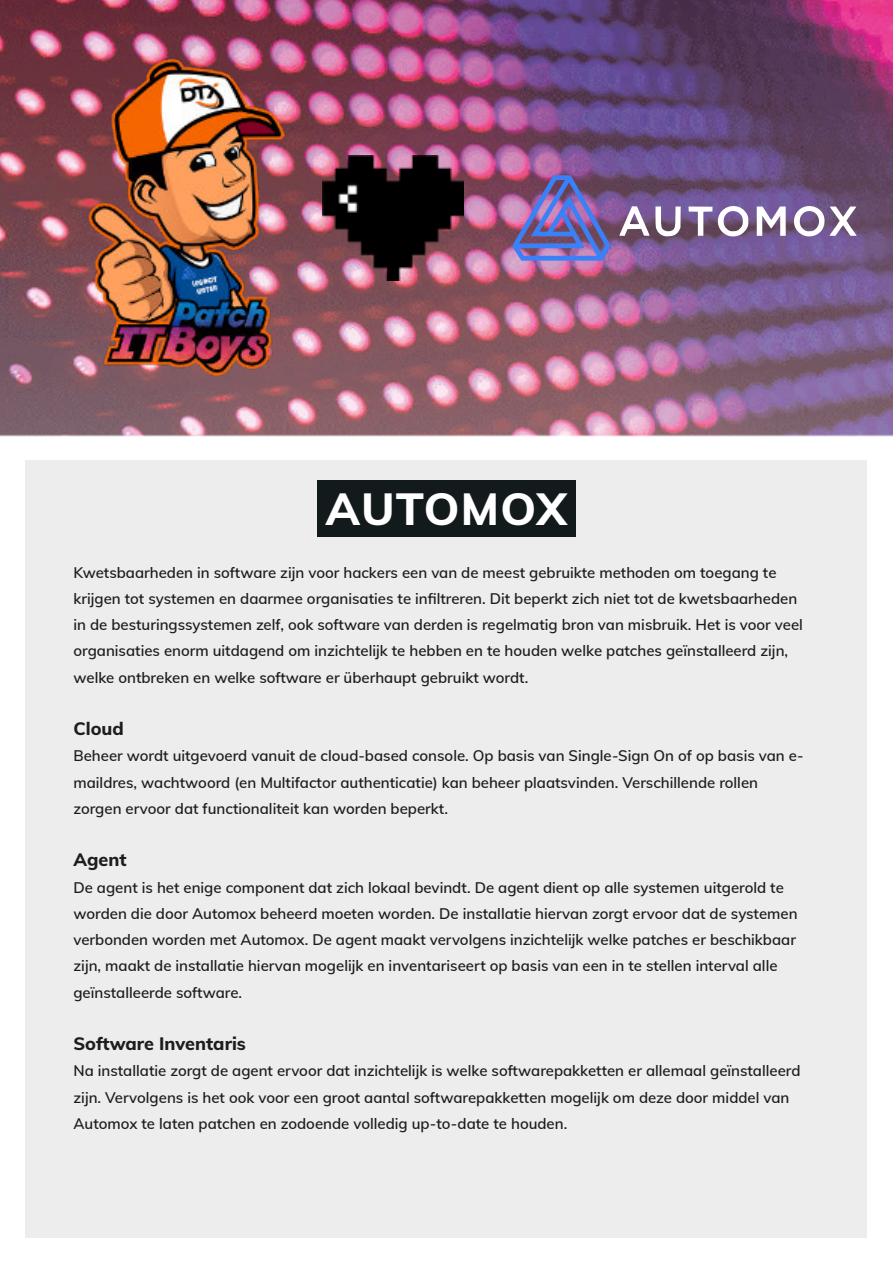
<style>
.page{position:relative;width:893px;height:1263px;background:#fff}
.page>*{position:absolute;margin:0;border:0;box-sizing:border-box;transform-origin:0 0}
.t1{font:800 45px "Muli";letter-spacing:.025em;color:#fff}
.t2{font:800 18px "Muli";color:#1d1d1b}
.t3{font:600 15px/26.2px "Muli";color:#1d1d1b}
</style>
<div class="page">
<div style="left:26px;top:460px;width:841px;height:777px;background:#ededed"></div>
<img style="left:0;top:0;width:893px;height:437px">
<div style="left:317px;top:480px;width:259px;height:56px;background:#131a1c"></div>
<img style="left:73px;top:53px;width:228px;height:330px">
<img style="left:512px;top:175px;width:98px;height:86px">
<svg style="left:619px;top:206px;width:62px;height:31px"></svg>
<svg style="left:688px;top:203px;width:60px;height:34px"></svg>
<svg style="left:757px;top:207px;width:29px;height:29px"></svg>
<svg style="left:792px;top:204px;width:65px;height:32px"></svg>
<img style="left:322px;top:156px;width:141px;height:124px">
<h1 class="t1" style="left:326px;top:480px;width:243px">AUTOMOX</h1>
<p class="t3" style="left:73px;top:559px;width:731px">Kwetsbaarheden in software zijn voor hackers een van de meest gebruikte methoden om toegang te krijgen tot systemen en daarmee organisaties te infiltreren. Dit beperkt zich niet tot de kwetsbaarheden in de besturingssystemen zelf, ook software van derden is regelmatig bron van misbruik. Het is voor veel organisaties enorm uitdagend om inzichtelijk te hebben en te houden welke patches geïnstalleerd zijn, welke ontbreken en welke software er überhaupt gebruikt wordt.</p>
<p class="t2" style="left:73px;top:717px;width:52px">Cloud</p>
<p class="t3" style="left:73px;top:742px;width:732px">Beheer wordt uitgevoerd vanuit de cloud-based console. Op basis van Single-Sign On of op basis van e&shy;maildres, wachtwoord (en Multifactor authenticatie) kan beheer plaatsvinden. Verschillende rollen zorgen ervoor dat functionaliteit kan worden beperkt.</p>
<p class="t2" style="left:73px;top:848px;width:55px">Agent</p>
<p class="t3" style="left:73px;top:874px;width:726px">De agent is het enige component dat zich lokaal bevindt. De agent dient op alle systemen uitgerold te worden die door Automox beheerd moeten worden. De installatie hiervan zorgt ervoor dat de systemen verbonden worden met Automox. De agent maakt vervolgens inzichtelijk welke patches er beschikbaar zijn, maakt de installatie hiervan mogelijk en inventariseert op basis van een in te stellen interval alle geïnstalleerde software.</p>
<p class="t2" style="left:73px;top:1032px;width:174px">Software Inventaris</p>
<p class="t3" style="left:73px;top:1057px;width:729px">Na installatie zorgt de agent ervoor dat inzichtelijk is welke softwarepakketten er allemaal geïnstalleerd zijn. Vervolgens is het ook voor een groot aantal softwarepakketten mogelijk om deze door middel van<br>Automox te laten patchen en zodoende volledig up-to-date te houden.</p>
</div>
